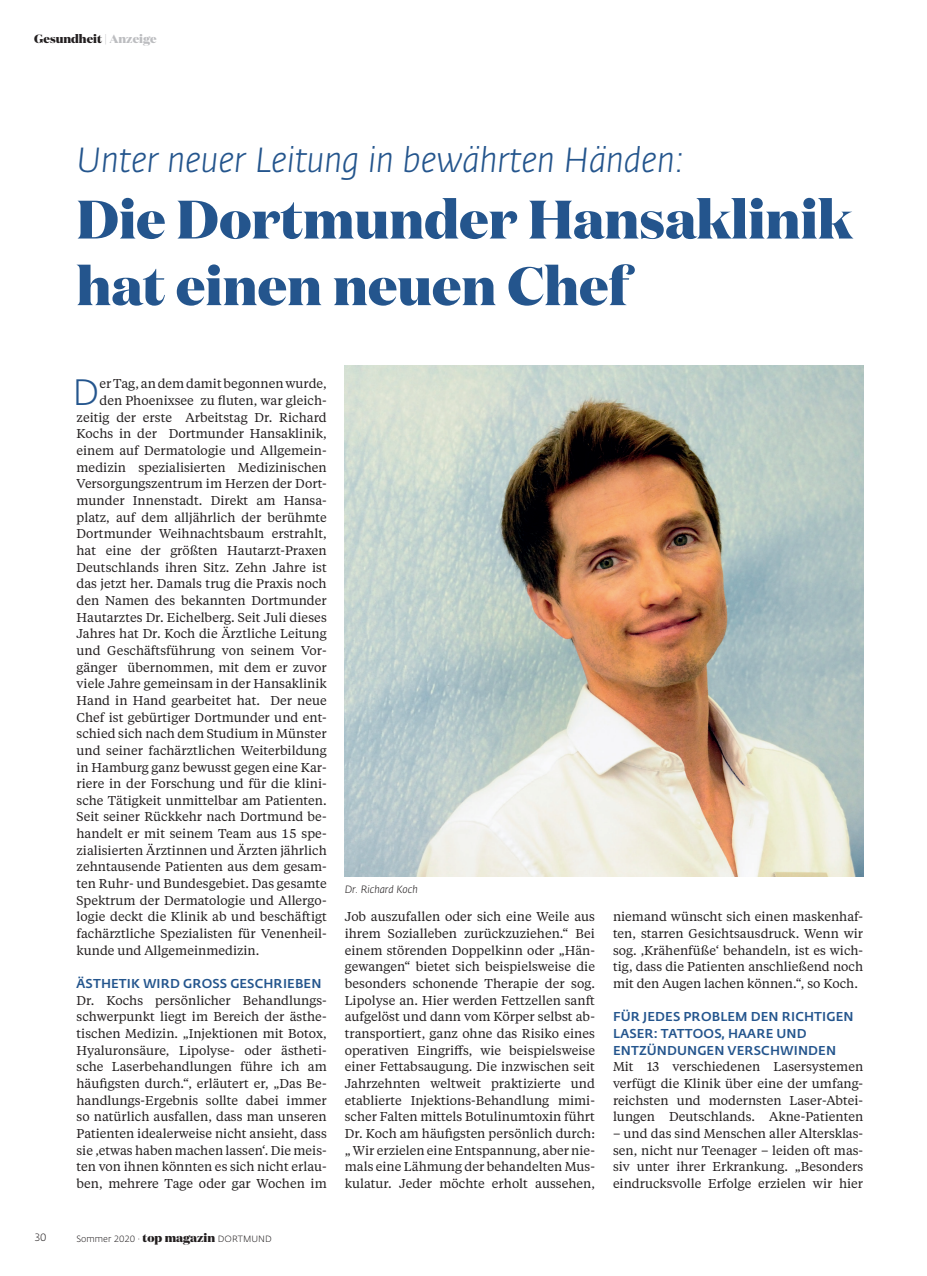
<style>
.page{position:relative;width:927px;height:1276px;background:#fff}
.page>*{position:absolute;margin:0;border:0;box-sizing:border-box;transform-origin:0 0}
.t1{font:800 54px/66.6px "Domaine Display";color:#24558d}
.t2{font:300 36.3px "Fedra Sans Alt Std";color:#24558d}
.t3{font:italic 300 34.5px "Fedra Sans Alt Std";color:#24558d}
.t4{font:12.75px/16.6px "Tiempos Text";color:#231f20;text-align:justify}
.t5{font:500 12.75px/16.6px "Fedra Sans Alt Std";letter-spacing:.01em;color:#24558d}
.t6{font:800 12px "Domaine Display";color:#231f20}
.t7{font:italic 300 10.5px "Fedra Sans Alt Std";color:#231f20}
.t8{font:300 10.5px "Fedra Sans Alt Std";color:#231f20}
.t9{font:300 9px "Fedra Sans Alt Std";color:#231f20}
.s1{color:#bcbdc0}
.s2{font-family:"Domaine Display";font-weight:800;font-size:12px}
</style>
<div class="page">
<img style="left:344px;top:366px;width:519px;height:510px">
<p class="t6" style="left:34px;top:31px;width:124px">Gesundheit <span class="s1">| Anzeige</span></p>
<h3 class="t3" style="left:77px;top:139px;width:609px">Unter neuer Leitung in bewährten Händen:</h3>
<h1 class="t1" style="left:77px;top:185px;width:777px">Die Dortmunder Hansaklinik hat einen neuen Chef</h1>
<h2 class="t2" style="left:72px;top:370px;width:29px">D</h2>
<p class="t4" style="left:100px;top:375px;width:229px">er Tag, an dem damit begonnen wurde,</p>
<p class="t4" style="left:100px;top:392px;width:229px">den Phoenixsee zu fluten, war gleich-</p>
<p class="t4" style="left:77px;top:408px;width:252px">zeitig der erste Arbeitstag Dr. Richard</p>
<p class="t4" style="left:77px;top:425px;width:252px">Kochs in der Dortmunder Hansaklinik,</p>
<p class="t4" style="left:77px;top:442px;width:252px">einem auf Dermatologie und Allgemein-</p>
<p class="t4" style="left:77px;top:458px;width:252px">medizin spezialisierten Medizinischen</p>
<p class="t4" style="left:77px;top:475px;width:252px">Versorgungszentrum im Herzen der Dort-</p>
<p class="t4" style="left:77px;top:491px;width:252px">munder Innenstadt. Direkt am Hansa-</p>
<p class="t4" style="left:77px;top:508px;width:252px">platz, auf dem alljährlich der berühmte</p>
<p class="t4" style="left:77px;top:525px;width:252px">Dortmunder Weihnachtsbaum erstrahlt,</p>
<p class="t4" style="left:77px;top:541px;width:252px">hat eine der größten Hautarzt-Praxen</p>
<p class="t4" style="left:77px;top:558px;width:252px">Deutschlands ihren Sitz. Zehn Jahre ist</p>
<p class="t4" style="left:77px;top:575px;width:252px">das jetzt her. Damals trug die Praxis noch</p>
<p class="t4" style="left:77px;top:591px;width:252px">den Namen des bekannten Dortmunder</p>
<p class="t4" style="left:77px;top:608px;width:252px">Hautarztes Dr. Eichelberg. Seit Juli dieses</p>
<p class="t4" style="left:77px;top:625px;width:252px">Jahres hat Dr. Koch die Ärztliche Leitung</p>
<p class="t4" style="left:77px;top:641px;width:252px">und Geschäftsführung von seinem Vor-</p>
<p class="t4" style="left:77px;top:658px;width:252px">gänger übernommen, mit dem er zuvor</p>
<p class="t4" style="left:77px;top:675px;width:252px">viele Jahre gemeinsam in der Hansaklinik</p>
<p class="t4" style="left:77px;top:691px;width:252px">Hand in Hand gearbeitet hat. Der neue</p>
<p class="t4" style="left:77px;top:708px;width:252px">Chef ist gebürtiger Dortmunder und ent-</p>
<p class="t4" style="left:77px;top:725px;width:252px">schied sich nach dem Studium in Münster</p>
<p class="t4" style="left:77px;top:741px;width:252px">und seiner fachärztlichen Weiterbildung</p>
<p class="t4" style="left:77px;top:758px;width:252px">in Hamburg ganz bewusst gegen eine Kar-</p>
<p class="t4" style="left:77px;top:775px;width:252px">riere in der Forschung und für die klini-</p>
<p class="t4" style="left:77px;top:791px;width:252px">sche Tätigkeit unmittelbar am Patienten.</p>
<p class="t4" style="left:77px;top:808px;width:252px">Seit seiner Rückkehr nach Dortmund be-</p>
<p class="t4" style="left:77px;top:824px;width:252px">handelt er mit seinem Team aus 15 spe-</p>
<p class="t4" style="left:77px;top:841px;width:252px">zialisierten Ärztinnen und Ärzten jährlich</p>
<p class="t4" style="left:77px;top:858px;width:252px">zehntausende Patienten aus dem gesam-</p>
<p class="t4" style="left:77px;top:874px;width:252px">ten Ruhr- und Bundesgebiet. Das gesamte</p>
<p class="t4" style="left:77px;top:891px;width:252px">Spektrum der Dermatologie und Allergo-</p>
<p class="t4" style="left:77px;top:908px;width:252px">logie deckt die Klinik ab und beschäftigt</p>
<p class="t4" style="left:77px;top:924px;width:252px">fachärztliche Spezialisten für Venenheil-</p>
<p class="t4" style="left:77px;top:941px;width:184px">kunde und Allgemeinmedizin.</p>
<p class="t5" style="left:77px;top:975px;width:246px">ÄSTHETIK WIRD GROSS GESCHRIEBEN</p>
<p class="t4" style="left:77px;top:991px;width:252px">Dr. Kochs persönlicher Behandlungs&shy;schwerpunkt liegt im Bereich der ästhe&shy;tischen Medizin. „Injektionen mit Botox, Hyaluronsäure, Lipolyse- oder ästheti&shy;sche Laserbehandlungen führe ich am häufigsten durch.“, erläutert er, „Das Be&shy;handlungs-Ergebnis sollte dabei immer so natürlich ausfallen, dass man unseren Patienten idealerweise nicht ansieht, dass sie ‚etwas haben machen lassen‘. Die meis&shy;ten von ihnen könnten es sich nicht erlau&shy;ben, mehrere Tage oder gar Wochen im</p>
<p class="t8" style="left:34px;top:1230px;width:14px">30</p>
<p class="t9" style="left:77px;top:1233px;width:197px">Sommer 2020 · <span class="s2">top magazin</span> DORTMUND</p>
<p class="t7" style="left:345px;top:883px;width:74px">Dr. Richard Koch</p>
<p class="t4" style="left:345px;top:908px;width:252px">Job auszufallen oder sich eine Weile aus ihrem Sozialleben zurückzuziehen.“ Bei einem störenden Doppelkinn oder „Hän&shy;gewangen“ bietet sich beispielsweise die besonders schonende Therapie der sog.<br>Lipolyse an. Hier werden Fettzellen sanft aufgelöst und dann vom Körper selbst ab&shy;transportiert, ganz ohne das Risiko eines operativen Eingriffs, wie beispielsweise einer Fettabsaugung. Die inzwischen seit Jahrzehnten weltweit praktizierte und etablierte Injektions-Behandlung mimi&shy;scher Falten mittels Botulinumtoxin führt Dr. Koch am häufigsten persönlich durch: „ Wir erzielen eine Entspannung, aber nie&shy;mals eine Lähmung der behandelten Mus&shy;kulatur. Jeder möchte erholt aussehen,</p>
<p class="t4" style="left:613px;top:908px;width:252px">niemand wünscht sich einen maskenhaf&shy;ten, starren Gesichtsausdruck. Wenn wir sog. ‚Krähenfüße‘ behandeln, ist es wich&shy;tig, dass die Patienten anschließend noch mit den Augen lachen können.“, so Koch.</p>
<p class="t5" style="left:613px;top:1008px;width:242px">FÜR JEDES PROBLEM DEN RICHTIGEN<br>LASER: TATTOOS, HAARE UND<br>ENTZÜNDUNGEN VERSCHWINDEN</p>
<p class="t4" style="left:613px;top:1058px;width:252px">Mit 13 verschiedenen Lasersystemen verfügt die Klinik über eine der umfang&shy;reichsten und modernsten Laser-Abtei&shy;lungen Deutschlands. Akne-Patienten</p>
<p class="t4" style="left:613px;top:1124px;width:252px">– und das sind Menschen aller Altersklas&shy;sen, nicht nur Teenager – leiden oft mas&shy;siv unter ihrer Erkrankung. „Besonders eindrucksvolle Erfolge erzielen wir hier</p>
</div>
